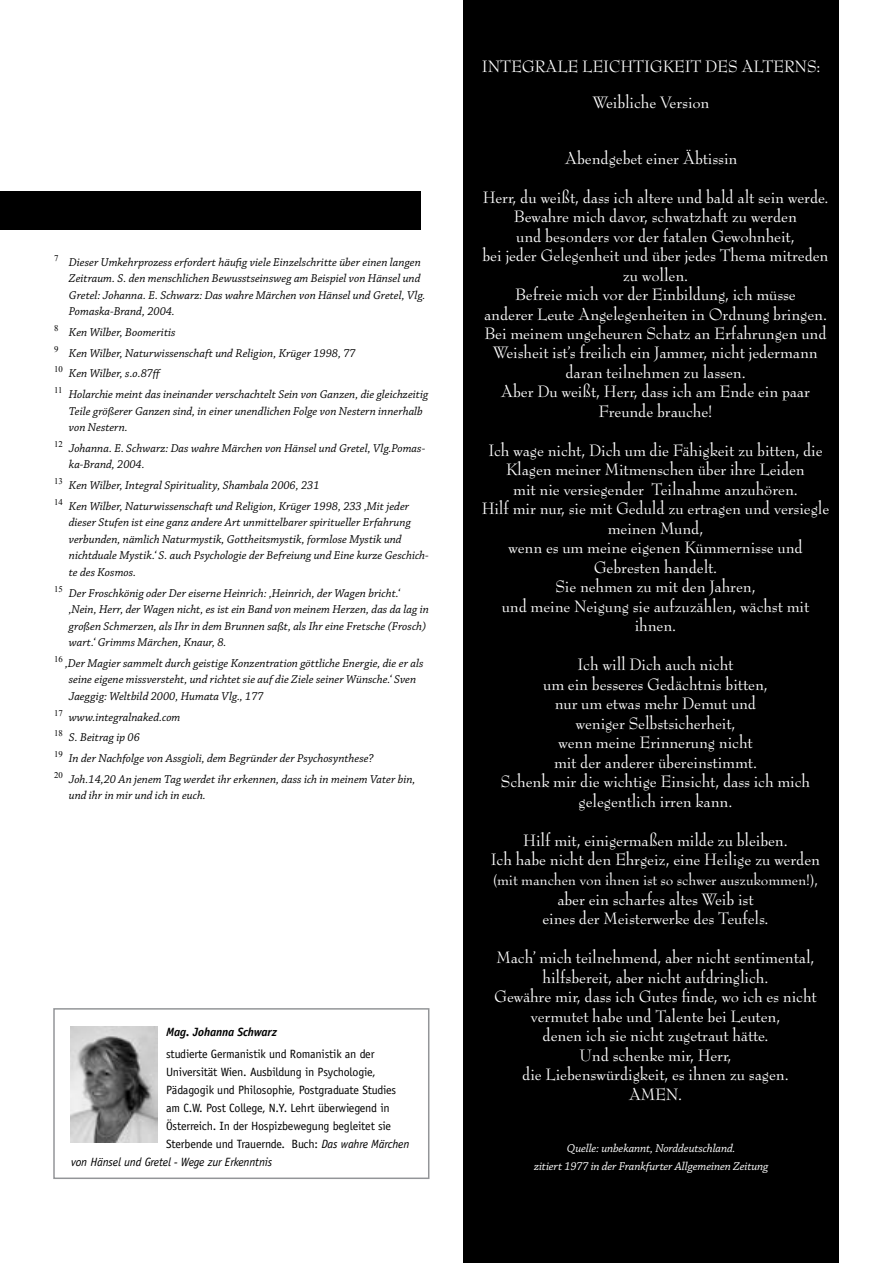
<style>
.page{position:relative;width:893px;height:1263px;background:#fff}
.page>*{position:absolute;margin:0;border:0;box-sizing:border-box;transform-origin:0 0}
.t1{font:18px/19.5px "Bernhard Modern Std";letter-spacing:-.01em;color:#fff;text-align:center}
.t2{font:16.5px "Bernhard Modern Std";letter-spacing:-.01em;color:#fff}
.t3{font:italic 12px/16.5px "Chaparral Pro";color:#000}
.t4{font:12px "Officina Sans";letter-spacing:-.015em;color:#000}
.t5{font:italic 12px/18px "Chaparral Pro";letter-spacing:-.01em;color:#fff;text-align:center}
.t6{font:italic 12px "Officina Sans";letter-spacing:-.015em;color:#000}
.t7{font:italic 700 12px "Officina Sans";letter-spacing:-.015em;color:#000}
.s1{font-style:italic}
</style>
<div class="page">
<div style="left:53px;top:1008px;width:376px;height:171px;border:2px solid #939598"></div>
<img style="left:70px;top:1026px;width:88px;height:116px">
<div style="left:463px;top:0;width:376px;height:1263px;background:#000"></div>
<div style="left:0;top:191px;width:421px;height:39px;background:#000"></div>
<p class="t3" style="left:69px;top:254px;width:358px;text-indent:-15px"><sup>7</sup> Dieser Umkehrprozess erfordert häufig viele Einzelschritte über einen langen Zeitraum. S. den menschlichen Bewusstseinsweg am Beispiel von Hänsel und Gretel: Johanna. E. Schwarz: Das wahre Märchen von Hänsel und Gretel, Vlg.<br>Pomaska-Brand, 2004.</p>
<p class="t3" style="left:54px;top:322px;width:376px;line-height:20.7px"><sup>8</sup> Ken Wilber, Boomeritis<br><sup>9</sup> Ken Wilber, Naturwissenschaft und Religion, Krüger 1998, 77<br><sup>10</sup> Ken Wilber, s.o.87ff<br><sup>11</sup> Holarchie meint das ineinander verschachtelt Sein von Ganzen, die gleichzeitig</p>
<p class="t3" style="left:69px;top:403px;width:355px">Teile größerer Ganzen sind, in einer unendlichen Folge von Nestern innerhalb von Nestern.</p>
<p class="t3" style="left:69px;top:440px;width:358px;text-indent:-15px"><sup>12</sup> Johanna. E. Schwarz: Das wahre Märchen von Hänsel und Gretel, Vlg.Pomas&shy;ka-Brand, 2004.</p>
<p class="t3" style="left:54px;top:475px;width:357px;line-height:20.7px"><sup>13</sup> Ken Wilber, Integral Spirituality, Shambala 2006, 231<br><sup>14</sup> Ken Wilber, Naturwissenschaft und Religion, Krüger 1998, 233 ‚Mit jeder</p>
<p class="t3" style="left:69px;top:515px;width:361px">dieser Stufen ist eine ganz andere Art unmittelbarer spiritueller Erfahrung verbunden, nämlich Naturmystik, Gottheitsmystik, formlose Mystik und nichtduale Mystik.‘ S. auch Psychologie der Befreiung und Eine kurze Geschich&shy;te des Kosmos.</p>
<p class="t3" style="left:69px;top:585px;width:361px;text-indent:-15px"><sup>15</sup> Der Froschkönig oder Der eiserne Heinrich: ‚Heinrich, der Wagen bricht.‘ ‚Nein, Herr, der Wagen nicht, es ist ein Band von meinem Herzen, das da lag in großen Schmerzen, als Ihr in dem Brunnen saßt, als Ihr eine Fretsche (Frosch) wart.‘ Grimms Märchen, Knaur, 8.</p>
<p class="t3" style="left:69px;top:655px;width:356px;text-indent:-15px"><sup>16</sup> ‚Der Magier sammelt durch geistige Konzentration göttliche Energie, die er als seine eigene missversteht, und richtet sie auf die Ziele seiner Wünsche.‘ Sven<br>Jaeggig: Weltbild 2000, Humata Vlg., 177</p>
<p class="t3" style="left:54px;top:707px;width:363px;line-height:20.7px"><sup>17</sup> www.integralnaked.com<br><sup>18</sup> S. Beitrag ip 06<br><sup>19</sup> In der Nachfolge von Assgioli, dem Begründer der Psychosynthese?<br><sup>20</sup> Joh.14,20 An jenem Tag werdet ihr erkennen, dass ich in meinem Vater bin,</p>
<p class="t3" style="left:69px;top:788px;width:139px">und ihr in mir und ich in euch.</p>
<p class="t7" style="left:166px;top:1024px;width:112px">Mag. Johanna Schwarz</p>
<p class="t4" style="left:166px;top:1047px;width:210px">studierte Germanistik und Romanistik an der</p>
<p class="t4" style="left:166px;top:1065px;width:211px">Universität Wien. Ausbildung in Psychologie,</p>
<p class="t4" style="left:166px;top:1083px;width:232px">Pädagogik und Philosophie, Postgraduate Studies</p>
<p class="t4" style="left:166px;top:1101px;width:225px">am C.W. Post College, N.Y. Lehrt überwiegend in</p>
<p class="t4" style="left:166px;top:1119px;width:226px">Österreich. In der Hospizbewegung begleitet sie</p>
<p class="t4" style="left:166px;top:1137px;width:245px">Sterbende und Trauernde. Buch: <span class="s1">Das wahre Märchen</span></p>
<p class="t6" style="left:71px;top:1155px;width:203px">von Hänsel und Gretel - Wege zur Erkenntnis</p>
<h1 class="t1" style="left:482px;top:49px;width:340px;line-height:36px">INTEGRALE LEICHTIGKEIT DES ALTERNS:<br>Weibliche Version</h1>
<h1 class="t1" style="left:483px;top:139px;width:347px;line-height:39px">Abendgebet einer Äbtissin<br>Herr, du weißt, dass ich altere und bald alt sein werde.</h1>
<p class="t1" style="left:482px;top:207px;width:348px">Bewahre mich davor, schwatzhaft zu werden<br>und besonders vor der fatalen Gewohnheit,<br>bei jeder Gelegenheit und über jedes Thema mitreden zu wollen.<br>Befreie mich vor der Einbildung, ich müsse<br>anderer Leute Angelegenheiten in Ordnung bringen.<br>Bei meinem ungeheuren Schatz an Erfahrungen und Weisheit ist’s freilich ein Jammer, nicht jedermann daran teilnehmen zu lassen.<br>Aber Du weißt, Herr, dass ich am Ende ein paar Freunde brauche!</p>
<p class="t1" style="left:482px;top:441px;width:349px">Ich wage nicht, Dich um die Fähigkeit zu bitten, die Klagen meiner Mitmenschen über ihre Leiden<br>mit nie versiegender Teilnahme anzuhören.<br>Hilf mir nur, sie mit Geduld zu ertragen und versiegle meinen Mund,<br>wenn es um meine eigenen Kümmernisse und Gebresten handelt.<br>Sie nehmen zu mit den Jahren,<br>und meine Neigung sie aufzuzählen, wächst mit ihnen.</p>
<p class="t1" style="left:501px;top:655px;width:311px">Ich will Dich auch nicht<br>um ein besseres Gedächtnis bitten,<br>nur um etwas mehr Demut und<br>weniger Selbstsicherheit,<br>wenn meine Erinnerung nicht<br>mit der anderer übereinstimmt.<br>Schenk mir die wichtige Einsicht, dass ich mich gelegentlich irren kann.</p>
<h1 class="t1" style="left:491px;top:831px;width:331px">Hilf mit, einigermaßen milde zu bleiben.<br>Ich habe nicht den Ehrgeiz, eine Heilige zu werden</h1>
<h2 class="t2" style="left:493px;top:871px;width:327px">(mit manchen von ihnen ist so schwer auszukommen!),</h2>
<h1 class="t1" style="left:542px;top:889px;width:228px">aber ein scharfes altes Weib ist eines der Meisterwerke des Teufels.</h1>
<p class="t1" style="left:494px;top:948px;width:324px">Mach’ mich teilnehmend, aber nicht sentimental, hilfsbereit, aber nicht aufdringlich.<br>Gewähre mir, dass ich Gutes finde, wo ich es nicht vermutet habe und Talente bei Leuten,<br>denen ich sie nicht zugetraut hätte.<br>Und schenke mir, Herr,<br>die Liebenswürdigkeit, es ihnen zu sagen.<br>AMEN.</p>
<p class="t5" style="left:534px;top:1140px;width:236px">Quelle: unbekannt, Norddeutschland.<br>zitiert 1977 in der Frankfurter Allgemeinen Zeitung</p>
</div>
